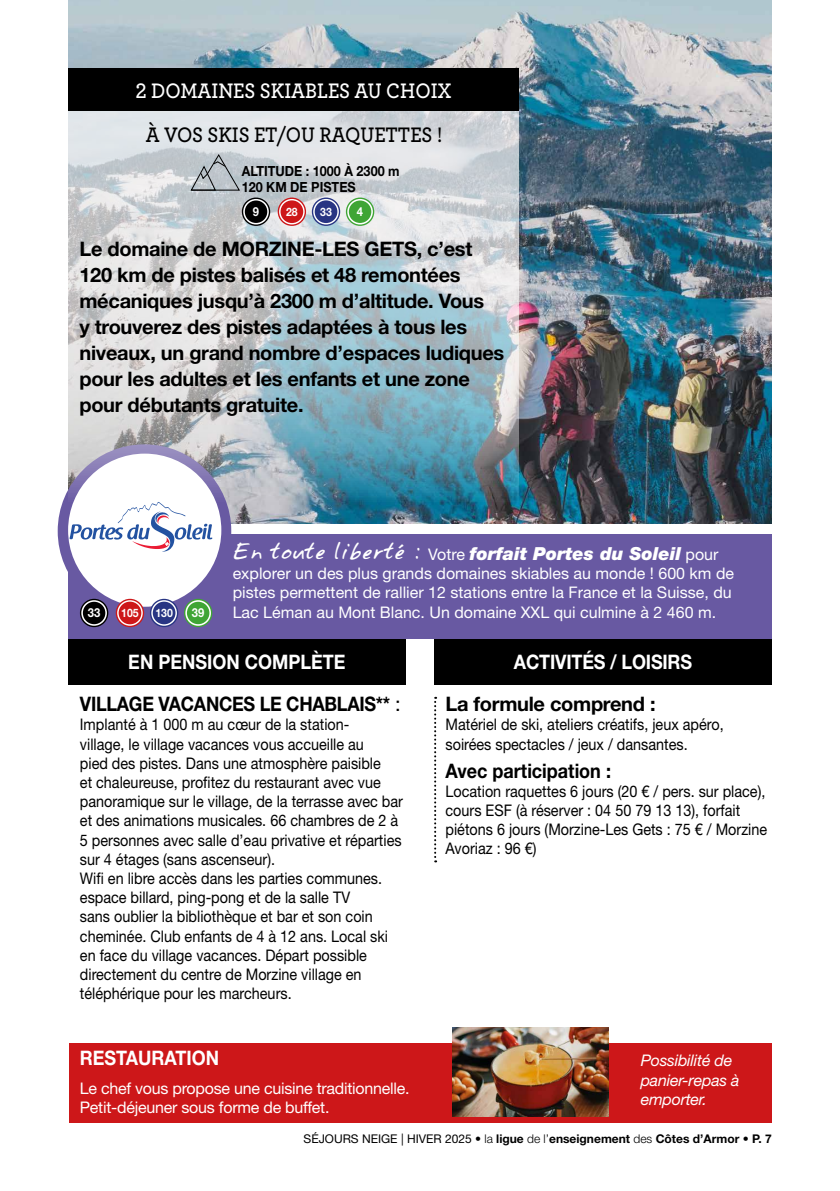
<style>
.page{position:relative;width:840px;height:1191px;background:#fff}
.page>*{position:absolute;margin:0;border:0;box-sizing:border-box;transform-origin:0 0}
.t1{font:600 22px "Archer";color:#fff;scale:.9 1}
.t2{font:600 22px "Archer";color:#000;scale:.9 1}
.t3{font:700 20px/26px "Helvetica Neue LT Std";letter-spacing:-.015em;color:#000}
.t4{font:700 20px "Helvetica Neue LT Std";letter-spacing:-.015em;color:#000;scale:.9 1}
.t5{font:700 20px "Helvetica Neue LT Std";color:#fff;scale:.9 1}
.t6{font:italic 900 18px "Helvetica Neue LT Std";color:#fff}
.t7{font:16px/19.2px "Helvetica Neue LT Std";color:#000;scale:.9 1}
.t8{font:16px/19.2px "Helvetica Neue LT Std";color:#fff}
.t9{font:italic 16px/19.2px "Helvetica Neue LT Std";letter-spacing:-.015em;color:#fff}
.t10{font:700 14px/16.8px "Helvetica Neue LT Std";color:#000;scale:.9 1}
.t11{font:700 12.4px "Helvetica Neue LT Std";color:#fff;scale:.9 1}
.t12{font:700 12px "Helvetica Neue LT Std";color:#000}
.t13{font:700 11.6px "Helvetica Neue LT Std";color:#fff;scale:.9 1}
.s1{font-family:"Annifont";font-weight:400;font-style:normal;font-size:20px}
.s2{font-weight:400;font-style:normal;font-size:16px}
.s3{font-weight:400}
.s4{font-weight:300}
</style>
<div class="page">
<img style="left:68px;top:0;width:703px;height:524px">
<div style="left:58px;top:444px;width:173px;height:174px;background:#6859a2;border-radius:50%"></div>
<div style="left:68px;top:534px;width:703px;height:104px;background:#6859a2"></div>
<div style="left:70px;top:1044px;width:701px;height:79px;background:#cd1719"></div>
<svg style="left:68px;top:110px;width:450px;height:391px;background:#b8c7ce"></svg>
<svg style="left:190px;top:154px;width:50px;height:37px;background:#aab1b6"></svg>
<svg style="left:277px;top:197px;width:29px;height:29px"></svg>
<div style="left:280px;top:200px;width:24px;height:24px;background:#cd1719;border-radius:50%"></div>
<div style="left:279px;top:199px;width:25px;height:25px;border:1px solid #fff;border-radius:50%"></div>
<svg style="left:242px;top:197px;width:28px;height:29px"></svg>
<div style="left:244px;top:200px;width:24px;height:24px;background:#000;border-radius:50%"></div>
<div style="left:243px;top:199px;width:26px;height:25px;border:2px solid #fff;border-radius:50%"></div>
<svg style="left:311px;top:197px;width:29px;height:29px"></svg>
<div style="left:314px;top:200px;width:24px;height:24px;background:#283583;border-radius:50%"></div>
<div style="left:313px;top:199px;width:25px;height:25px;border:1px solid #fff;border-radius:50%"></div>
<svg style="left:346px;top:197px;width:28px;height:29px"></svg>
<div style="left:348px;top:200px;width:24px;height:24px;background:#3fa535;border-radius:50%"></div>
<div style="left:347px;top:199px;width:25px;height:25px;border:2px solid #fff;border-radius:50%"></div>
<img style="left:452px;top:1027px;width:156px;height:89px">
<div style="left:434px;top:639px;width:337px;height:46px;background:#000"></div>
<div style="left:68px;top:639px;width:337px;height:46px;background:#000"></div>
<svg style="left:434px;top:697px;width:2px;height:165px"></svg>
<div style="left:68px;top:68px;width:450px;height:42px;background:#000"></div>
<div style="left:68px;top:453px;width:153px;height:154px;background:#fff;border-radius:50%"></div>
<svg style="left:70px;top:502px;width:142px;height:49px"></svg>
<svg style="left:116px;top:599px;width:28px;height:28px"></svg>
<div style="left:118px;top:601px;width:24px;height:24px;background:#cd1719;border-radius:50%"></div>
<div style="left:117px;top:600px;width:26px;height:26px;border:1px solid #fff;border-radius:50%"></div>
<svg style="left:80px;top:599px;width:28px;height:28px"></svg>
<div style="left:82px;top:601px;width:24px;height:24px;background:#000;border-radius:50%"></div>
<div style="left:81px;top:600px;width:26px;height:26px;border:2px solid #fff;border-radius:50%"></div>
<svg style="left:150px;top:599px;width:28px;height:28px"></svg>
<div style="left:152px;top:601px;width:24px;height:24px;background:#283583;border-radius:50%"></div>
<div style="left:151px;top:600px;width:26px;height:26px;border:1px solid #fff;border-radius:50%"></div>
<svg style="left:184px;top:599px;width:28px;height:28px"></svg>
<div style="left:186px;top:601px;width:24px;height:24px;background:#3fa535;border-radius:50%"></div>
<div style="left:185px;top:600px;width:26px;height:26px;border:2px solid #fff;border-radius:50%"></div>
<h1 class="t1" style="left:135px;top:75px;width:353px">2 DOMAINES SKIABLES AU CHOIX</h1>
<h1 class="t2" style="left:146px;top:118px;width:331px">À VOS SKIS ET/OU RAQUETTES !</h1>
<p class="t10" style="left:241px;top:162px;width:177px">ALTITUDE : 1000 À 2300 m<br>120 KM DE PISTES</p>
<p class="t11" style="left:253px;top:204px;width:8px">9</p>
<p class="t13" style="left:286px;top:204px;width:14px">28</p>
<p class="t13" style="left:320px;top:204px;width:14px">33</p>
<p class="t11" style="left:357px;top:204px;width:8px">4</p>
<p class="t3" style="left:79px;top:235px;width:426px">Le domaine de MORZINE-LES GETS, c’est 120 km de pistes balisés et 48 remontées mécaniques jusqu’à 2300 m d’altitude. Vous<br>y trouverez des pistes adaptées à tous les niveaux, un grand nombre d’espaces ludiques pour les adultes et les enfants et une zone pour débutants gratuite.</p>
<p class="t11" style="left:88px;top:605px;width:15px">33</p>
<p class="t13" style="left:121px;top:606px;width:21px">105</p>
<p class="t13" style="left:155px;top:606px;width:21px">130</p>
<p class="t11" style="left:192px;top:605px;width:15px">39</p>
<p class="t6" style="left:232px;top:542px;width:487px"><span class="s1">En toute liberté :</span> <span class="s2">Votre</span> forfait Portes du Soleil <span class="s2">pour</span></p>
<p class="t8" style="left:232px;top:563px;width:502px">explorer un des plus grands domaines skiables au monde ! 600 km de pistes permettent de rallier 12 stations entre la France et la Suisse, du<br>Lac Léman au Mont Blanc. Un domaine XXL qui culmine à 2 460 m.</p>
<p class="t5" style="left:128px;top:649px;width:243px">EN PENSION COMPLÈTE</p>
<p class="t5" style="left:513px;top:649px;width:199px">ACTIVITÉS / LOISIRS</p>
<p class="t4" style="left:80px;top:691px;width:358px">VILLAGE VACANCES LE CHABLAIS** <span class="s3">:</span></p>
<p class="t7" style="left:80px;top:715px;width:360px">Implanté à 1 000 m au cœur de la station-<br>village, le village vacances vous accueille au<br>pied des pistes. Dans une atmosphère paisible<br>et chaleureuse, profitez du restaurant avec vue panoramique sur le village, de la terrasse avec bar et des animations musicales. 66 chambres de 2 à 5 personnes avec salle d’eau privative et réparties sur 4 étages (sans ascenseur).<br>Wifi en libre accès dans les parties communes. espace billard, ping-pong et de la salle TV<br>sans oublier la bibliothèque et bar et son coin cheminée. Club enfants de 4 à 12 ans. Local ski en face du village vacances. Départ possible directement du centre de Morzine village en téléphérique pour les marcheurs.</p>
<p class="t5" style="left:80px;top:1045px;width:156px">RESTAURATION</p>
<p class="t8" style="left:80px;top:1078px;width:331px">Le chef vous propose une cuisine traditionnelle.<br>Petit-déjeuner sous forme de buffet.</p>
<p class="t3" style="left:445px;top:690px;width:211px">La formule comprend :</p>
<p class="t7" style="left:445px;top:715px;width:310px">Matériel de ski, ateliers créatifs, jeux apéro, soirées spectacles / jeux / dansantes.</p>
<p class="t4" style="left:445px;top:758px;width:185px">Avec participation :</p>
<p class="t7" style="left:445px;top:781px;width:359px">Location raquettes 6 jours (20 € / pers. sur place), cours ESF (à réserver : 04 50 79 13 13), forfait piétons 6 jours (Morzine-Les Gets : 75 € / Morzine Avoriaz : 96 €)</p>
<p class="t9" style="left:640px;top:1050px;width:100px">Possibilité de panier-repas à emporter.</p>
<p class="t12" style="left:303px;top:1131px;width:469px"><span class="s3">SÉJOURS NEIGE | HIVER 2025</span> • <span class="s4">la</span> ligue <span class="s4">de l’</span>enseignement <span class="s4">des</span> Côtes d’Armor • P. 7</p>
</div>
